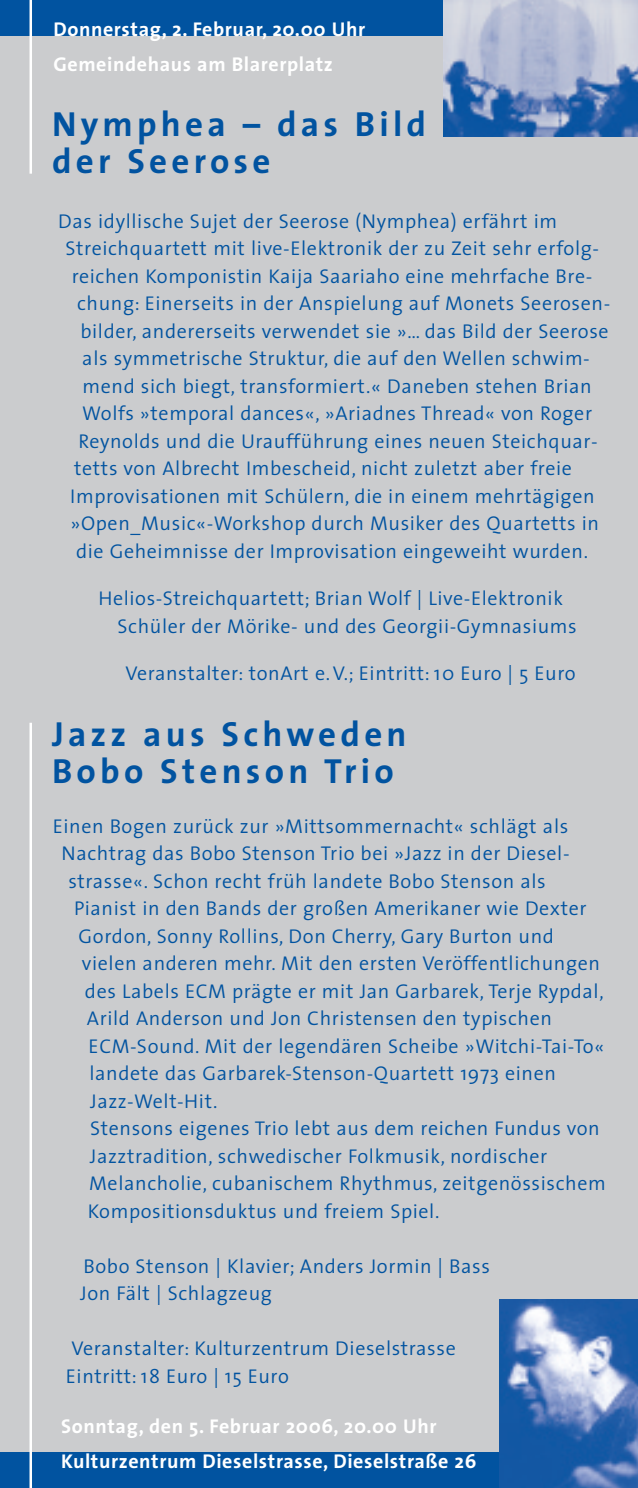
<style>
.page{position:relative;width:638px;height:1488px;background:#fff}
.page>*{position:absolute;margin:0;border:0;box-sizing:border-box;transform-origin:0 0}
.t1{font:700 35px/37.5px "The Sans";letter-spacing:.12em;color:#0153a0}
.t2{font:300 20px/27.5px "The Sans";letter-spacing:.03em;color:#0153a0}
.t3{font:700 20px/35px "The Sans";letter-spacing:.03em;color:#fff}
</style>
<div class="page">
<div style="left:0;top:0;width:638px;height:1477px;background:#cbccce"></div>
<div style="left:0;top:0;width:638px;height:36px;background:#0153a0"></div>
<hr style="left:29px;top:0;width:3px;height:174px;background:#fff">
<div style="left:0;top:1452px;width:638px;height:35px;background:#0153a0"></div>
<hr style="left:29px;top:723px;width:3px;height:764px;background:#fff">
<img style="left:499px;top:1299px;width:139px;height:188px">
<img style="left:443px;top:0;width:195px;height:136px">
<p class="t3" style="left:53px;top:14px;width:313px">Donnerstag, 2. Februar, 20.00 Uhr<br>Gemeindehaus am Blarerplatz</p>
<h1 class="t1" style="left:52px;top:109px;width:375px">Nymphea – das Bild der Seerose</h1>
<p class="t2" style="left:58px;top:209px;width:500px">Das idyllische Sujet der Seerose (Nymphea) erfährt im</p>
<p class="t2" style="left:66px;top:237px;width:535px">Streichquartett mit live-Elektronik der zu Zeit sehr erfolg-</p>
<p class="t2" style="left:72px;top:264px;width:522px">reichen Komponistin Kaija Saariaho eine mehrfache Bre-</p>
<p class="t2" style="left:77px;top:292px;width:534px">chung: Einerseits in der Anspielung auf Monets Seerosen-</p>
<p class="t2" style="left:80px;top:319px;width:529px">bilder, andererseits verwendet sie »… das Bild der Seerose</p>
<p class="t2" style="left:82px;top:347px;width:509px">als symmetrische Struktur, die auf den Wellen schwim-</p>
<p class="t2" style="left:82px;top:374px;width:510px">mend sich biegt, transformiert.« Daneben stehen Brian</p>
<p class="t2" style="left:82px;top:402px;width:511px">Wolfs »temporal dances«, »Ariadnes Thread« von Roger</p>
<p class="t2" style="left:78px;top:429px;width:520px">Reynolds und die Uraufführung eines neuen Steichquar-</p>
<p class="t2" style="left:74px;top:457px;width:499px">tetts von Albrecht Imbescheid, nicht zuletzt aber freie</p>
<p class="t2" style="left:70px;top:484px;width:525px">Improvisationen mit Schülern, die in einem mehrtägigen</p>
<p class="t2" style="left:70px;top:512px;width:530px">»Open_Music«-Workshop durch Musiker des Quartetts in</p>
<p class="t2" style="left:76px;top:539px;width:513px">die Geheimnisse der Improvisation eingeweiht wurden.</p>
<p class="t2" style="left:117px;top:587px;width:460px;text-indent:-19px">Helios-Streichquartett; Brian Wolf | Live-Elektronik<br>Schüler der Mörike- und des Georgii-Gymnasiums</p>
<p class="t2" style="left:125px;top:662px;width:451px">Veranstalter: tonArt e.V.; Eintritt: 10 Euro | 5 Euro</p>
<h1 class="t1" style="left:52px;top:718px;width:356px">Jazz aus Schweden<br>Bobo Stenson Trio</h1>
<p class="t2" style="left:53px;top:814px;width:517px">Einen Bogen zurück zur »Mittsommernacht« schlägt als</p>
<p class="t2" style="left:62px;top:842px;width:509px">Nachtrag das Bobo Stenson Trio bei »Jazz in der Diesel-</p>
<p class="t2" style="left:68px;top:869px;width:478px">strasse«. Schon recht früh landete Bobo Stenson als</p>
<p class="t2" style="left:74px;top:897px;width:514px">Pianist in den Bands der großen Amerikaner wie Dexter</p>
<p class="t2" style="left:79px;top:924px;width:477px">Gordon, Sonny Rollins, Don Cherry, Gary Burton und</p>
<p class="t2" style="left:82px;top:952px;width:519px">vielen anderen mehr. Mit den ersten Veröffentlichungen</p>
<p class="t2" style="left:85px;top:979px;width:520px">des Labels ECM prägte er mit Jan Garbarek, Terje Rypdal,</p>
<p class="t2" style="left:87px;top:1007px;width:466px">Arild Anderson und Jon Christensen den typischen</p>
<p class="t2" style="left:89px;top:1034px;width:517px">ECM-Sound. Mit der legendären Scheibe »Witchi-Tai-To«</p>
<p class="t2" style="left:89px;top:1062px;width:468px">landete das Garbarek-Stenson-Quartett 1973 einen</p>
<p class="t2" style="left:90px;top:1089px;width:129px">Jazz-Welt-Hit.</p>
<p class="t2" style="left:90px;top:1117px;width:511px">Stensons eigenes Trio lebt aus dem reichen Fundus von</p>
<p class="t2" style="left:90px;top:1144px;width:459px">Jazztradition, schwedischer Folkmusik, nordischer</p>
<p class="t2" style="left:89px;top:1172px;width:518px">Melancholie, cubanischem Rhythmus, zeitgenössischem</p>
<p class="t2" style="left:88px;top:1199px;width:353px">Kompositionsduktus und freiem Spiel.</p>
<p class="t2" style="left:80px;top:1254px;width:411px">Bobo Stenson | Klavier; Anders Jormin | Bass<br>Jon Fält | Schlagzeug</p>
<p class="t2" style="left:66px;top:1337px;width:391px">Veranstalter: Kulturzentrum Dieselstrasse<br>Eintritt: 18 Euro | 15 Euro</p>
<p class="t3" style="left:61px;top:1411px;width:416px">Sonntag, den 5. Februar 2006, 20.00 Uhr<br>Kulturzentrum Dieselstrasse, Dieselstraße 26</p>
</div>
